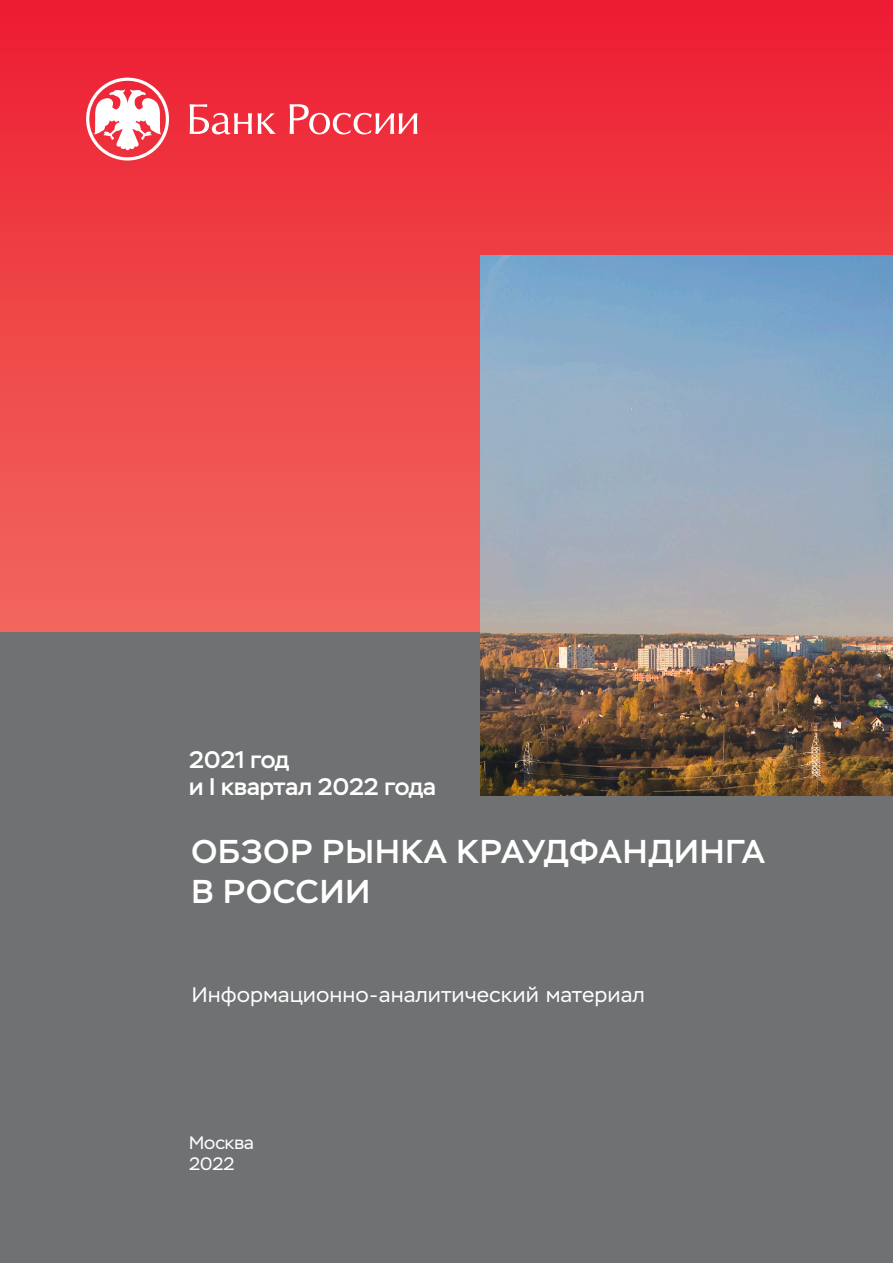
<style>
.page{position:relative;width:893px;height:1263px;background:#fff}
.page>*{position:absolute;margin:0;border:0;box-sizing:border-box;transform-origin:0 0}
.Заголовок{font:500 33px/39.6px "Stem";letter-spacing:.03em;color:#fff}
.Квартал{font:500 24px/27px "Stem";color:#fff}
.Подзаголовок{font:21px "Stem Text";color:#fff}
.Москва_Дата{font:18px "Stem";color:#fff}
</style>
<div class="page">
<div style="left:0;top:631px;width:893px;height:632px;background:#6f7172"></div>
<div style="left:0;top:0;width:893px;height:631px;background:linear-gradient(to bottom,#ed1e32,#f1695d)"></div>
<img style="left:480px;top:255px;width:413px;height:540px">
<svg style="left:86px;top:78px;width:83px;height:83px"></svg>
<svg style="left:190px;top:104px;width:62px;height:30px"></svg>
<svg style="left:258px;top:113px;width:18px;height:21px"></svg>
<svg style="left:290px;top:104px;width:127px;height:30px"></svg>
<p class="Квартал" style="left:189px;top:746px;width:248px">2021 год<br>и I квартал 2022 года</p>
<p class="Заголовок" style="left:192px;top:832px;width:575px">ОБЗОР РЫНКА КРАУДФАНДИНГА<br>В РОССИИ</p>
<p class="Подзаголовок" style="left:191px;top:983px;width:455px">Информационно-аналитический материал</p>
<p class="Москва_Дата" style="left:189px;top:1132px;width:66px">Москва</p>
<p class="Москва_Дата" style="left:189px;top:1153px;width:47px">2022</p>
</div>
